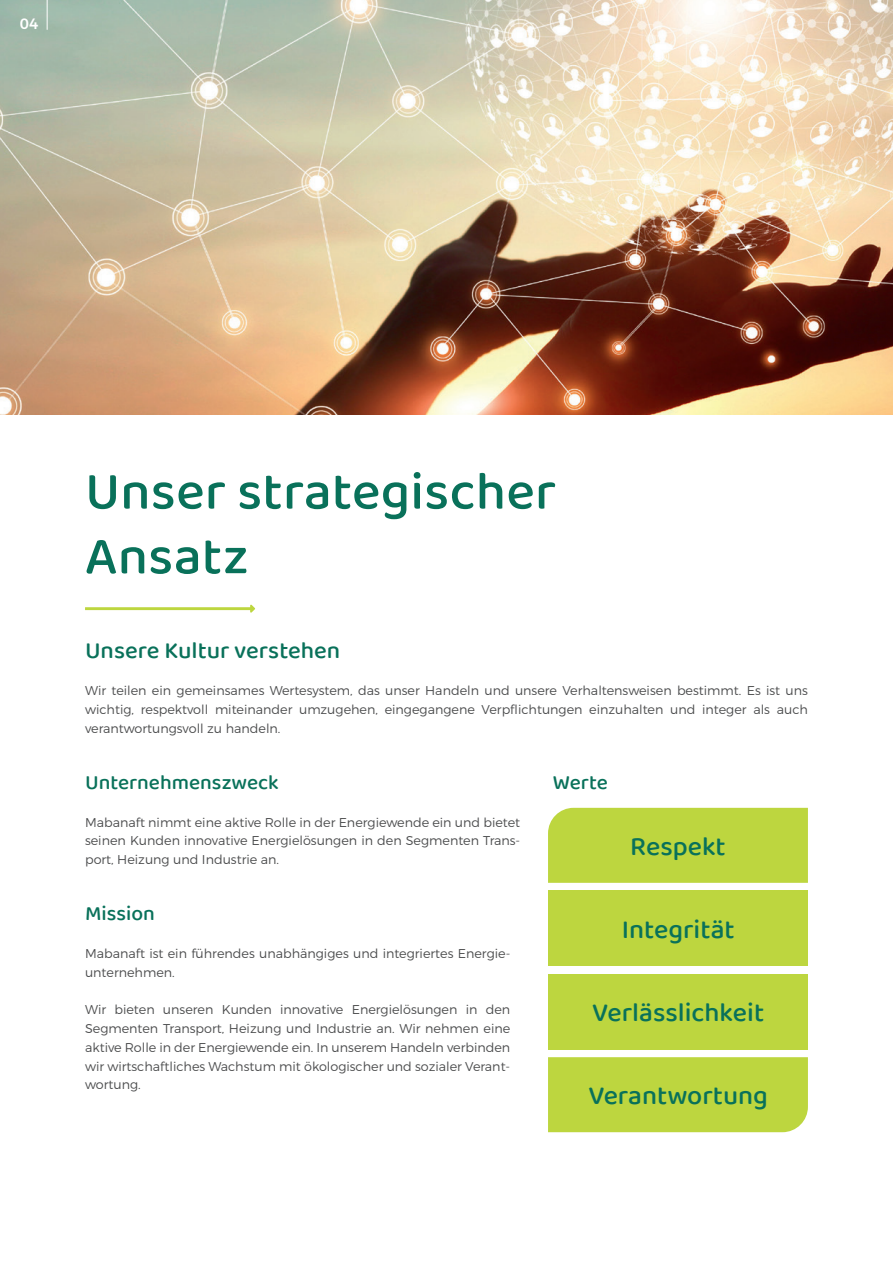
<style>
.page{position:relative;width:893px;height:1263px;background:#fff}
.page>*{position:absolute;margin:0;border:0;box-sizing:border-box;transform-origin:0 0}
.t1{font:500 54px/64.8px "Baloo Chettan 2";letter-spacing:.005em;color:#09715a}
.t2{font:500 27px "Baloo Chettan 2";color:#09715a}
.t3{font:500 24px "Baloo Chettan 2";color:#09715a}
.t4{font:500 21px "Baloo Chettan 2";color:#09715a}
.t5{font:500 15px "Montserrat";color:#fff}
.t6{font:300 12.75px/18.8px "Montserrat";color:#4b4c4d;text-align:justify}
</style>
<div class="page">
<img style="left:0;top:0;width:893px;height:414px">
<div style="left:548px;top:808px;width:260px;height:75px;background:#bdd63f"></div>
<div style="left:548px;top:891px;width:260px;height:75px;background:#bdd63f"></div>
<div style="left:548px;top:974px;width:260px;height:75px;background:#bdd63f"></div>
<div style="left:548px;top:1057px;width:260px;height:75px;background:#bdd63f"></div>
<svg style="left:85px;top:605px;width:170px;height:8px"></svg>
<hr style="left:47px;top:0;width:1px;height:30px;background:#fff">
<p class="t5" style="left:20px;top:15px;width:20px">04</p>
<h1 class="t1" style="left:85px;top:458px;width:473px">Unser strategischer<br>Ansatz</h1>
<h3 class="t3" style="left:85px;top:633px;width:257px">Unsere Kultur verstehen</h3>
<p class="t6" style="left:85px;top:681px;width:724px">Wir teilen ein gemeinsames Wertesystem, das unser Handeln und unsere Verhaltensweisen bestimmt. Es ist uns wichtig, respektvoll miteinander umzugehen, eingegangene Verpflichtungen einzuhalten und integer als auch verantwortungsvoll zu handeln.</p>
<h3 class="t4" style="left:85px;top:767px;width:195px">Unternehmenszweck</h3>
<p class="t6" style="left:85px;top:812px;width:437px">Mabanaft nimmt eine aktive Rolle in der Energiewende ein und bietet seinen Kunden innovative Energielösungen in den Segmenten Trans&shy;port, Heizung und Industrie an.</p>
<h3 class="t4" style="left:85px;top:899px;width:71px">Mission</h3>
<p class="t6" style="left:85px;top:944px;width:427px">Mabanaft ist ein führendes unabhängiges und integriertes Energie&shy;unternehmen.</p>
<p class="t6" style="left:85px;top:1000px;width:427px">Wir bieten unseren Kunden innovative Energielösungen in den Segmenten Transport, Heizung und Industrie an. Wir nehmen eine aktive Rolle in der Energiewende ein. In unserem Handeln verbinden wir wirtschaftliches Wachstum mit ökologischer und sozialer Verant&shy;wortung.</p>
<h3 class="t4" style="left:553px;top:767px;width:57px">Werte</h3>
<h2 class="t2" style="left:630px;top:827px;width:97px">Respekt</h2>
<h2 class="t2" style="left:622px;top:910px;width:115px">Integrität</h2>
<h2 class="t2" style="left:592px;top:993px;width:173px">Verlässlichkeit</h2>
<h2 class="t2" style="left:588px;top:1076px;width:181px">Verantwortung</h2>
</div>
